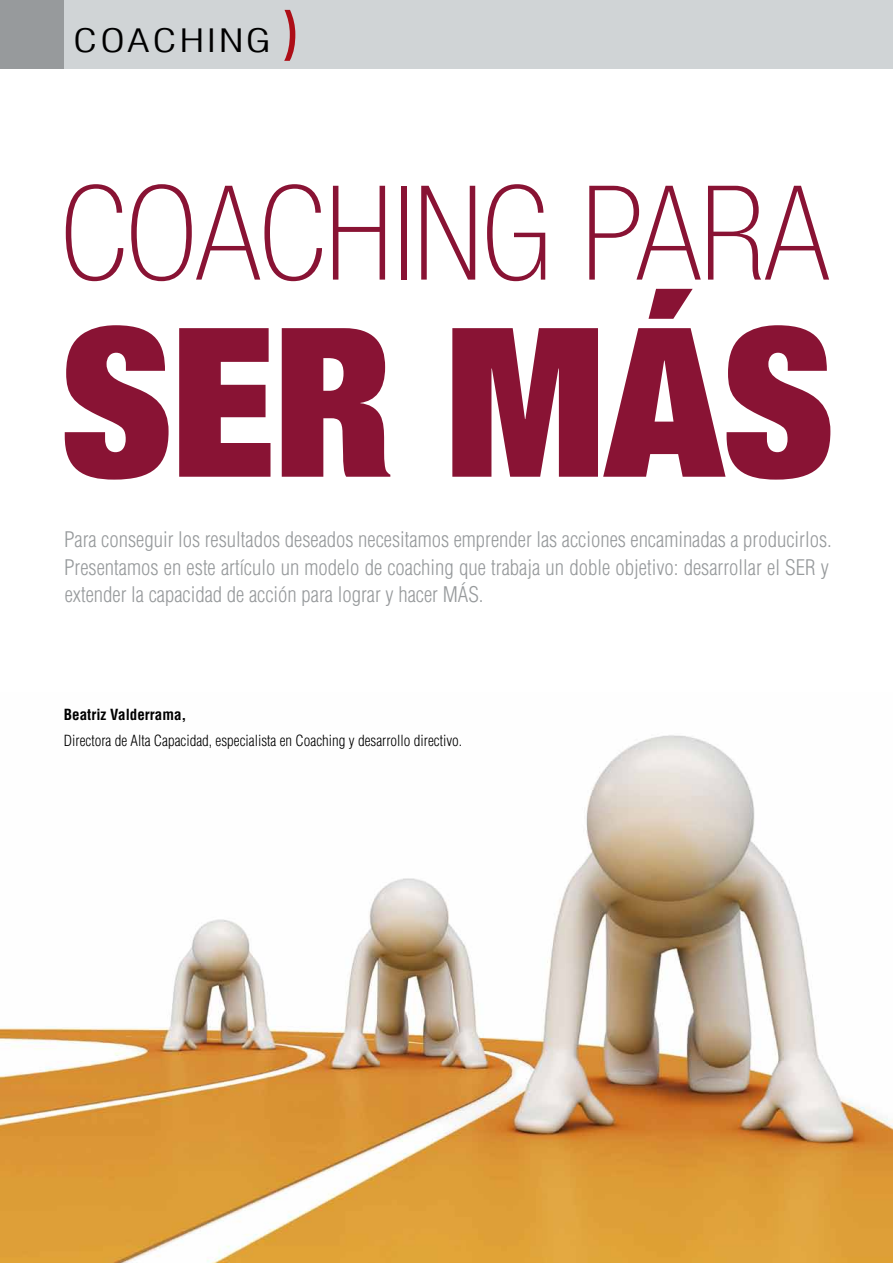
<style>
.page{position:relative;width:893px;height:1263px;background:#fff}
.page>*{position:absolute;margin:0;border:0;box-sizing:border-box;transform-origin:0 0}
.t1{font:900 condensed 208.05px "Helvetica Neue LT Std";letter-spacing:-.005em;color:#891334}
.t2{font:100 condensed 131.4px "Helvetica Neue LT Std";color:#891334}
.t3{font:300 condensed 31.5px "Helvetica";letter-spacing:.05em;color:#000;scale:1.43 1}
.t4{font:300 condensed 21px/27.6px "Helvetica";color:#979a9c}
.t5{font:300 condensed 15px "Helvetica";color:#000}
.t6{font:700 condensed 15px "Helvetica";color:#000}
.s1{font-weight:900;font-stretch:extra-condensed;font-size:63px;color:#ad0e17}
</style>
<div class="page">
<div style="left:0;top:0;width:893px;height:68px;background:#d0d4d6"></div>
<img style="left:0;top:735px;width:893px;height:528px">
<div style="left:0;top:0;width:64px;height:68px;background:#979a9c"></div>
<h3 class="t3" style="left:73px;top:21px;width:158px">COACHING <span class="s1">)</span></h3>
<h2 class="t2" style="left:61px;top:160px;width:769px">COACHING PARA</h2>
<h1 class="t1" style="left:61px;top:269px;width:775px">SER MÁS</h1>
<p class="t4" style="left:64px;top:525px;width:769px">Para conseguir los resultados deseados necesitamos emprender las acciones encaminadas a producirlos.<br>Presentamos en este artículo un modelo de coaching que trabaja un doble objetivo: desarrollar el SER y extender la capacidad de acción para lograr y hacer MÁS.</p>
<p class="t6" style="left:64px;top:705px;width:124px">Beatriz Valderrama,</p>
<p class="t5" style="left:64px;top:731px;width:400px">Directora de Alta Capacidad, especialista en Coaching y desarrollo directivo.</p>
</div>
